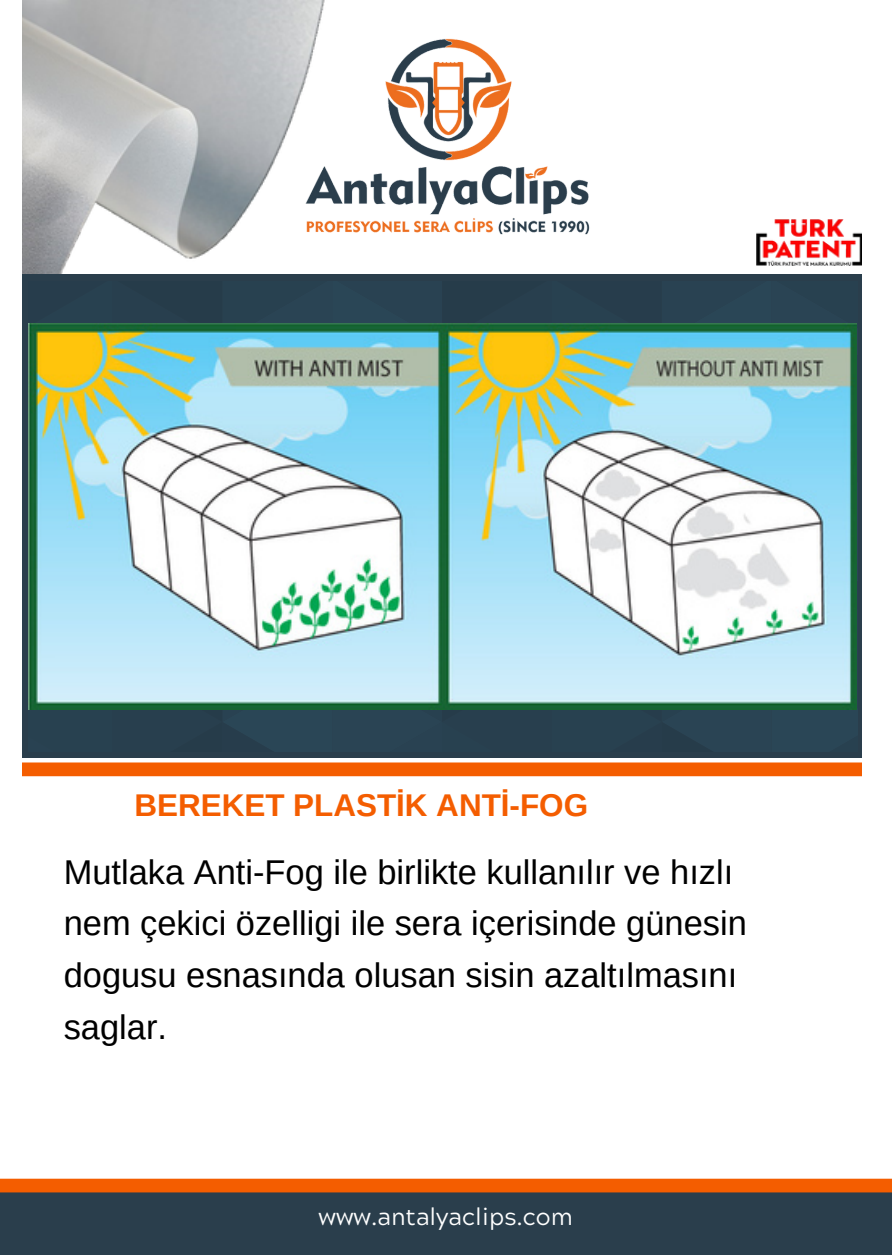
<style>
.page{position:relative;width:892px;height:1258px;background:#fff}
.page>*{position:absolute;margin:0;border:0;box-sizing:border-box;transform-origin:0 0}
.t1{font:34.5px/51.6px "Arimo";color:#000}
.t2{font:700 31.5px "Arimo";color:#f45d00}
.t3{font:24px "Acherus Grotesque";color:#fff}
</style>
<div class="page">
<div style="left:0;top:1184px;width:891px;height:71px;background:#2a3e4c"></div>
<svg style="left:0;top:1178px;width:891px;height:14px;background:#f4650c"></svg>
<img style="left:328px;top:38px;width:262px;height:197px">
<svg style="left:22px;top:762px;width:840px;height:14px;background:#f46209"></svg>
<img style="left:22px;top:0;width:306px;height:274px">
<div style="left:0;top:274px;width:891px;height:484px;background:#2a3e4c"></div>
<img style="left:756px;top:219px;width:106px;height:47px">
<div style="left:862px;top:217px;width:29px;height:636px;background:#fff"></div>
<div style="left:0;top:0;width:22px;height:885px;background:#fff"></div>
<img style="left:28px;top:323px;width:828px;height:386px">
<p class="t2" style="left:134px;top:787px;width:455px">BEREKET PLASTİK ANTİ-FOG</p>
<p class="t1" style="left:64px;top:846px;width:684px">Mutlaka Anti-Fog ile birlikte kullanılır ve hızlı nem çekici özelligi ile sera içerisinde günesin dogusu esnasında olusan sisin azaltılmasını saglar.</p>
<p class="t3" style="left:318px;top:1207px;width:255px">www.antalyaclips.com</p>
</div>
